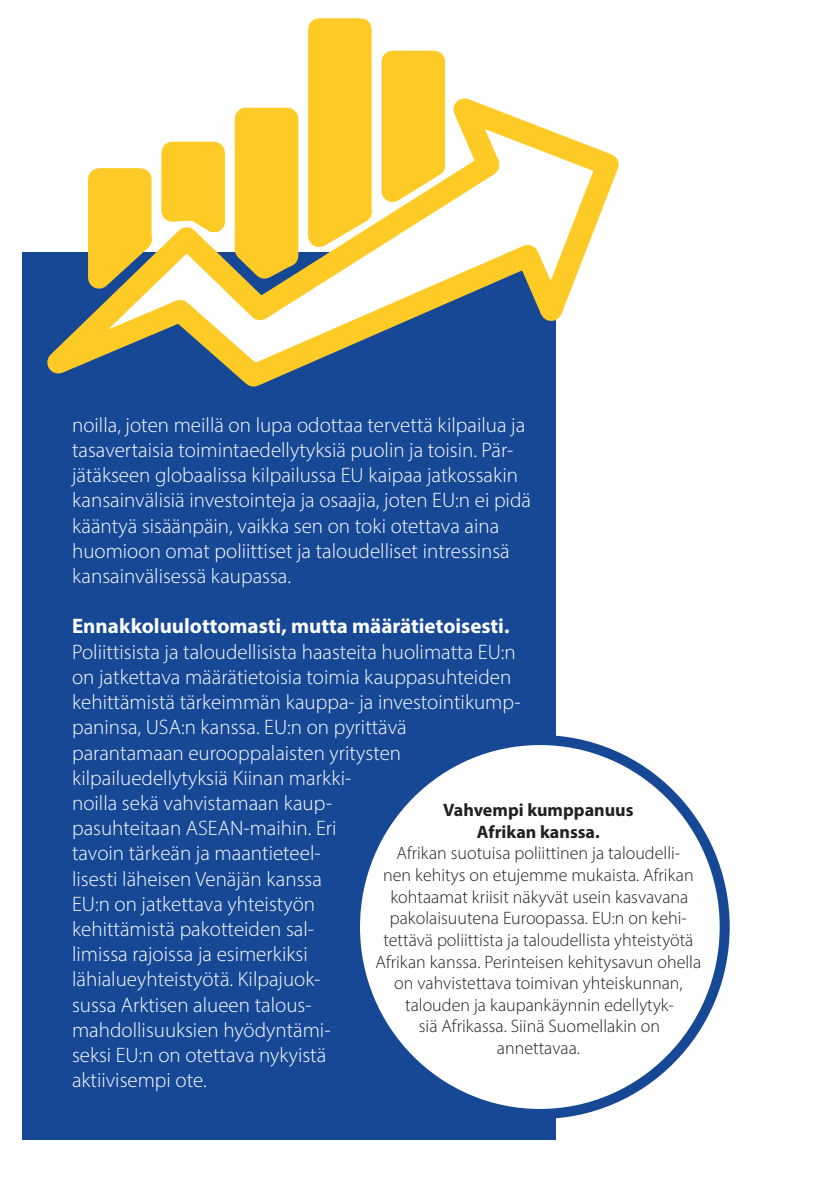
<style>
.page{position:relative;width:840px;height:1191px;background:#fff}
.page>*{position:absolute;margin:0;border:0;box-sizing:border-box;transform-origin:0 0}
.t1{font:300 21px/25.2px "Myriad Pro";color:#fff}
.t2{font:700 21px "Myriad Pro";color:#fff}
.t3{font:300 18px/21.6px "Myriad Pro";color:#231f20;text-align:center}
.t4{font:700 18px/21.6px "Myriad Pro";color:#231f20;text-align:center}
</style>
<div class="page">
<div style="left:22px;top:252px;width:534px;height:888px;background:#174895"></div>
<svg style="left:308px;top:18px;width:137px;height:52px"></svg>
<svg style="left:47px;top:70px;width:572px;height:317px"></svg>
<div style="left:355px;top:740px;width:369px;height:374px;background:#fff;border-radius:50%"></div>
<div style="left:350px;top:735px;width:379px;height:384px;border:10px solid #174895;border-radius:50%"></div>
<p class="t1" style="left:72px;top:412px;width:460px">noilla, joten meillä on lupa odottaa tervettä kilpailua ja tasavertaisia toimintaedellytyksiä puolin ja toisin. Pär&shy;jätäkseen globaalissa kilpailussa EU kaipaa jatkossakin kansainvälisiä investointeja ja osaajia, joten EU:n ei pidä kääntyä sisäänpäin, vaikka sen on toki otettava aina huomioon omat poliittiset ja taloudelliset intressinsä kansainvälisessä kaupassa.</p>
<p class="t2" style="left:72px;top:612px;width:438px">Ennakkoluulottomasti, mutta määrätietoisesti.</p>
<p class="t1" style="left:72px;top:639px;width:450px">Poliittisista ja taloudellisista haasteita huolimatta EU:n on jatkettava määrätietoisia toimia kauppasuhteiden kehittämistä tärkeimmän kauppa- ja investointikump&shy;paninsa, USA:n kanssa. EU:n on pyrittävä parantamaan eurooppalaisten yritysten kilpailuedellytyksiä Kiinan markki-<br>noilla sekä vahvistamaan kaup-<br>pasuhteitaan ASEAN-maihin. Eri<br>tavoin tärkeän ja maantieteel-<br>lisesti läheisen Venäjän kanssa<br>EU:n on jatkettava yhteistyön<br>kehittämistä pakotteiden sal-<br>limissa rajoissa ja esimerkiksi<br>lähialueyhteistyötä. Kilpajuok-<br>sussa Arktisen alueen talous-<br>mahdollisuuksien hyödyntämi-<br>seksi EU:n on otettava nykyistä<br>aktiivisempi ote.</p>
<p class="t4" style="left:443px;top:798px;width:192px">Vahvempi kumppanuus<br>Afrikan kanssa.</p>
<p class="t3" style="left:375px;top:842px;width:327px">Afrikan suotuisa poliittinen ja taloudelli-<br>nen kehitys on etujemme mukaista. Afrikan kohtaamat kriisit näkyvät usein kasvavana pakolaisuutena Euroopassa. EU:n on kehi&shy;tettävä poliittista ja taloudellista yhteistyötä Afrikan kanssa. Perinteisen kehitysavun ohella on vahvistettava toimivan yhteiskunnan, talouden ja kaupankäynnin edellytyk-<br>siä Afrikassa. Siinä Suomellakin on annettavaa.</p>
</div>
